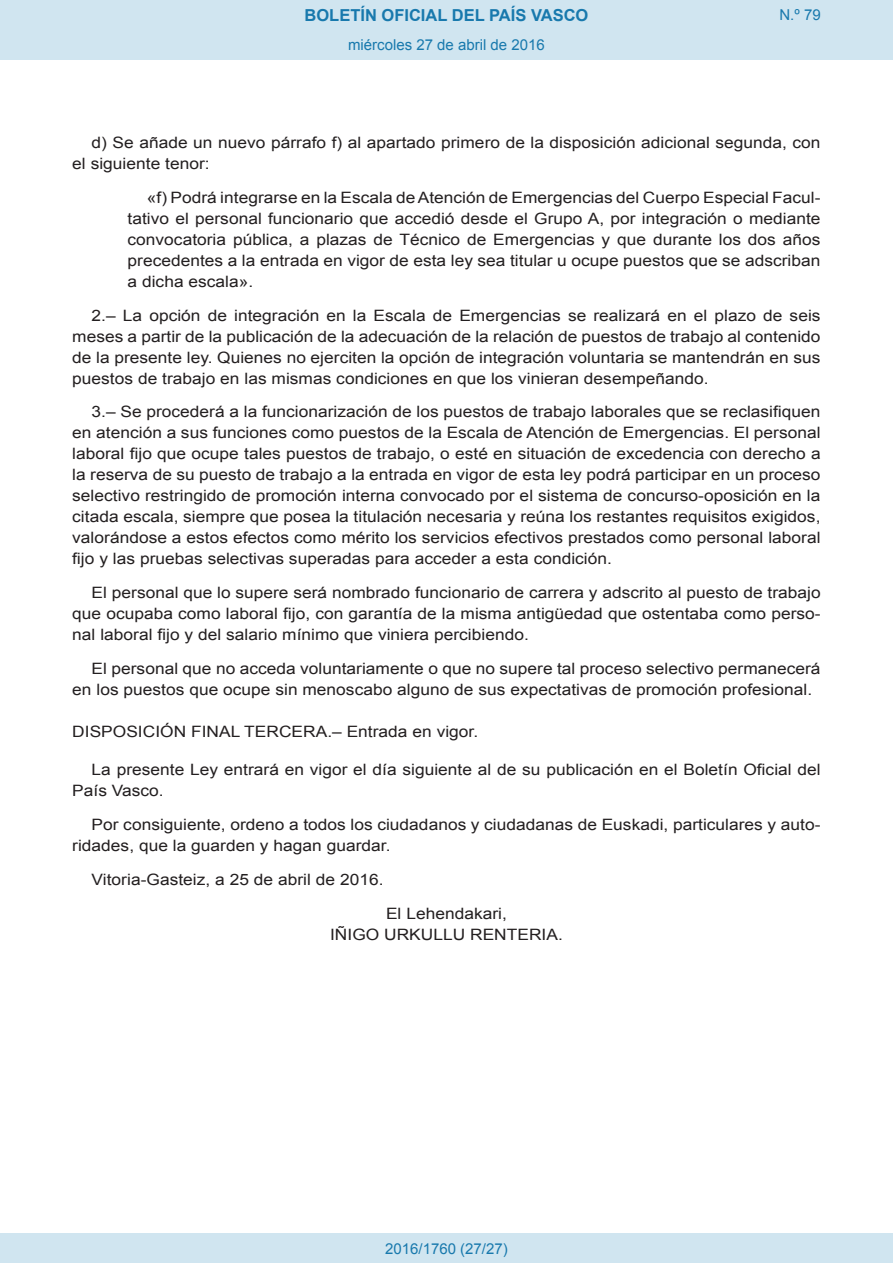
<style>
.page{position:relative;width:893px;height:1263px;background:#fff}
.page>*{position:absolute;margin:0;border:0;box-sizing:border-box;transform-origin:0 0}
.t1{font:700 16.5px "Arial";color:#1879ad}
.BOPVDetalle{font:15.6px/21px "Arial";color:#231f20;scale:1.11 1}
.BOPVDetalle1{font:15.6px/21px "Arial";color:#231f20;text-align:justify;scale:1.11 1}
.BOPVDisposicionTitul{font:15.6px "Arial";color:#231f20;scale:1.11 1}
.BOPVFirmaLugFec{font:15.6px "Arial";color:#231f20;scale:1.11 1}
.BOPVNombreLehen1{font:15.6px "Arial";color:#231f20;scale:1.11 1}
.BOPVPuestoLehen1{font:15.6px "Arial";color:#231f20;scale:1.11 1}
.Paginacion_Centro{font:15px "Arial";color:#1879ad}
</style>
<div class="page">
<div style="left:0;top:0;width:893px;height:60px;background:#d0e5f0"></div>
<div style="left:0;top:1233px;width:893px;height:30px;background:#d0e5f0"></div>
<p class="t1" style="left:305px;top:4px;width:285px">BOLETÍN OFICIAL DEL PAÍS VASCO</p>
<p class="Paginacion_Centro" style="left:348px;top:35px;width:198px">miércoles 27 de abril de 2016</p>
<p class="Paginacion_Centro" style="left:779px;top:5px;width:43px">N.º 79</p>
<p class="BOPVDetalle" style="left:72px;top:132px;width:676px;text-indent:19px">d) Se añade un nuevo párrafo f) al apartado primero de la disposición adicional segunda, con el siguiente tenor:</p>
<p class="BOPVDetalle1" style="left:128px;top:187px;width:626px;text-indent:19px">«f) Podrá integrarse en la Escala de Atención de Emergencias del Cuerpo Especial Facul&shy;tativo el personal funcionario que accedió desde el Grupo A, por integración o mediante convocatoria pública, a plazas de Técnico de Emergencias y que durante los dos años precedentes a la entrada en vigor de esta ley sea titular u ocupe puestos que se adscriban a dicha escala».</p>
<p class="BOPVDetalle" style="left:72px;top:305px;width:676px;text-align:justify;text-indent:19px">2.– La opción de integración en la Escala de Emergencias se realizará en el plazo de seis meses a partir de la publicación de la adecuación de la relación de puestos de trabajo al contenido de la presente ley. Quienes no ejerciten la opción de integración voluntaria se mantendrán en sus puestos de trabajo en las mismas condiciones en que los vinieran desempeñando.</p>
<p class="BOPVDetalle" style="left:72px;top:402px;width:676px;text-align:justify;text-indent:19px">3.– Se procederá a la funcionarización de los puestos de trabajo laborales que se reclasifiquen en atención a sus funciones como puestos de la Escala de Atención de Emergencias. El personal laboral fijo que ocupe tales puestos de trabajo, o esté en situación de excedencia con derecho a la reserva de su puesto de trabajo a la entrada en vigor de esta ley podrá participar en un proceso selectivo restringido de promoción interna convocado por el sistema de concurso-oposición en la citada escala, siempre que posea la titulación necesaria y reúna los restantes requisitos exigidos, valorándose a estos efectos como mérito los servicios efectivos prestados como personal laboral fijo y las pruebas selectivas superadas para acceder a esta condición.</p>
<p class="BOPVDetalle" style="left:72px;top:582px;width:676px;text-align:justify;text-indent:19px">El personal que lo supere será nombrado funcionario de carrera y adscrito al puesto de trabajo que ocupaba como laboral fijo, con garantía de la misma antigüedad que ostentaba como perso&shy;nal laboral fijo y del salario mínimo que viniera percibiendo.</p>
<p class="BOPVDetalle" style="left:72px;top:658px;width:676px;text-indent:19px">El personal que no acceda voluntariamente o que no supere tal proceso selectivo permanecerá en los puestos que ocupe sin menoscabo alguno de sus expectativas de promoción profesional.</p>
<p class="BOPVDisposicionTitul" style="left:72px;top:721px;width:367px">DISPOSICIÓN FINAL TERCERA.– Entrada en vigor.</p>
<p class="BOPVDetalle" style="left:72px;top:759px;width:676px;text-indent:19px">La presente Ley entrará en vigor el día siguiente al de su publicación en el Boletín Oficial del<br>País Vasco.</p>
<p class="BOPVDetalle" style="left:72px;top:814px;width:676px;text-indent:19px">Por consiguiente, ordeno a todos los ciudadanos y ciudadanas de Euskadi, particulares y auto&shy;ridades, que la guarden y hagan guardar.</p>
<p class="BOPVFirmaLugFec" style="left:92px;top:869px;width:264px">Vitoria-Gasteiz, a 25 de abril de 2016.</p>
<p class="BOPVPuestoLehen1" style="left:386px;top:903px;width:110px">El Lehendakari,</p>
<p class="BOPVNombreLehen1" style="left:330px;top:924px;width:211px">IÑIGO URKULLU RENTERIA.</p>
<p class="Paginacion_Centro" style="left:385px;top:1238px;width:124px">2016/1760 (27/27)</p>
</div>
